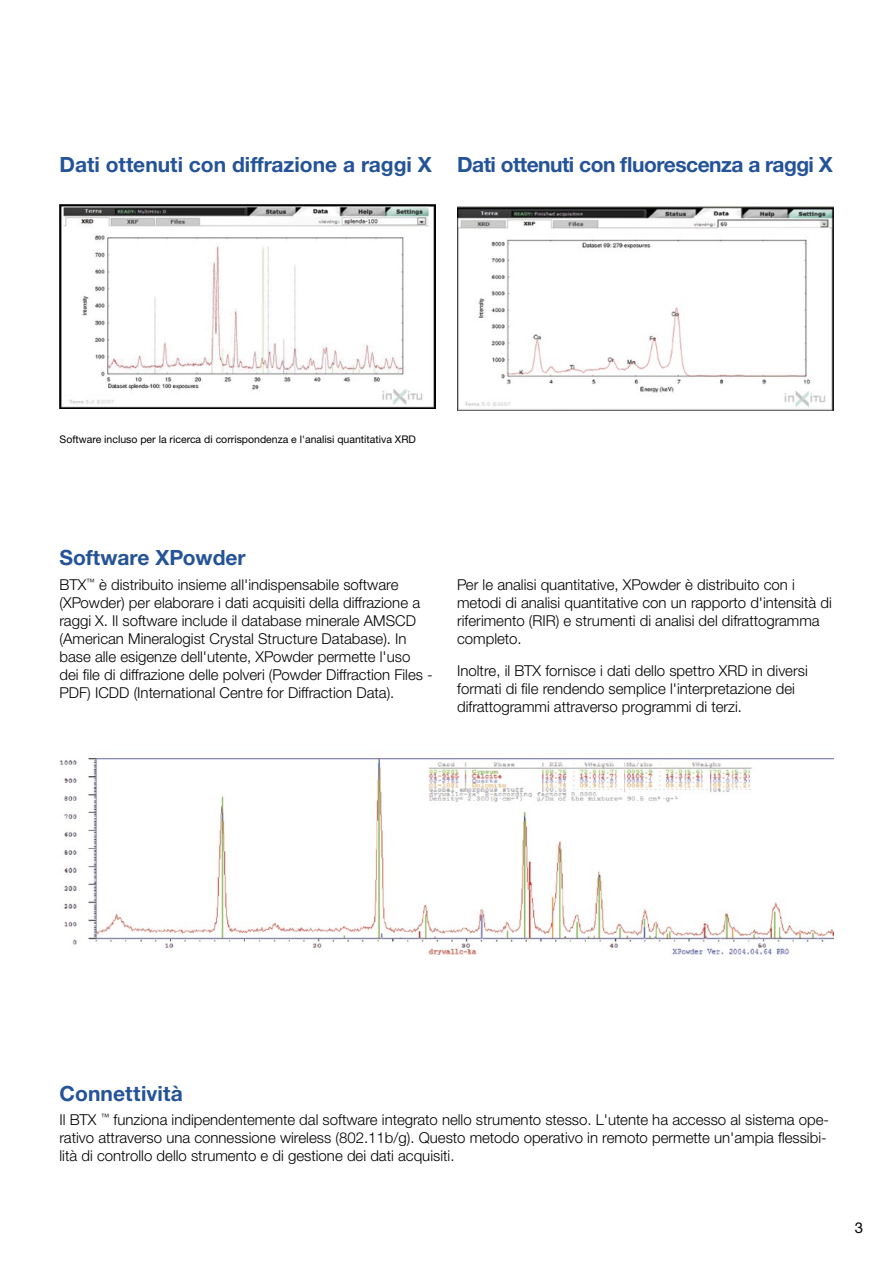
<style>
.page{position:relative;width:893px;height:1263px;background:#fff}
.page>*{position:absolute;margin:0;border:0;box-sizing:border-box;transform-origin:0 0}
.Title_2{font:700 21px "Helvetica Neue LTW1 G";color:#245397}
.Title_2-2{font:700 21px "Helvetica Neue LTW1 G";letter-spacing:-.025em;color:#245397}
.Text{font:300 15px/18px "Helvetica Neue LTW1 G";color:#000}
.t1{font:15px "Helvetica Neue LT Std";color:#000}
.t2{font:10.5px "Helvetica Neue LTW1 G";color:#000}
</style>
<div class="page">
<img style="left:60px;top:204px;width:376px;height:204px">
<img style="left:60px;top:757px;width:773px;height:198px">
<img style="left:457px;top:206px;width:376px;height:205px">
<p class="Title_2" style="left:60px;top:152px;width:374px">Dati ottenuti con diffrazione a raggi X</p>
<p class="Title_2-2" style="left:457px;top:152px;width:377px">Dati ottenuti con fluorescenza a raggi X</p>
<p class="t2" style="left:60px;top:433px;width:358px">Software incluso per la ricerca di corrispondenza e l'analisi quantitativa XRD</p>
<p class="Title_2" style="left:60px;top:545px;width:188px">Software XPowder</p>
<p class="Text" style="left:60px;top:576px;width:375px">BTX<sup>™</sup> è distribuito insieme all'indispensabile software (XPowder) per elaborare i dati acquisiti della diffrazione a raggi X. Il software include il database minerale AMSCD (American Mineralogist Crystal Structure Database). In base alle esigenze dell'utente, XPowder permette l'uso dei file di diffrazione delle polveri (Powder Diffraction Files - PDF) ICDD (International Centre for Diffraction Data).</p>
<p class="Text" style="left:457px;top:576px;width:376px">Per le analisi quantitative, XPowder è distribuito con i metodi di analisi quantitative con un rapporto d'intensità di riferimento (RIR) e strumenti di analisi del difrattogramma completo.</p>
<p class="Text" style="left:457px;top:661px;width:352px">Inoltre, il BTX fornisce i dati dello spettro XRD in diversi formati di file rendendo semplice l'interpretazione dei difrattogrammi attraverso programmi di terzi.</p>
<p class="Title_2" style="left:60px;top:1080px;width:125px">Connettività</p>
<p class="Text" style="left:60px;top:1111px;width:771px">Il BTX <sup>™</sup> funziona indipendentemente dal software integrato nello strumento stesso. L'utente ha accesso al sistema ope&shy;rativo attraverso una connessione wireless (802.11b/g). Questo metodo operativo in remoto permette un'ampia flessibi&shy;lità di controllo dello strumento e di gestione dei dati acquisiti.</p>
<p class="t1" style="left:855px;top:1219px;width:10px">3</p>
</div>
